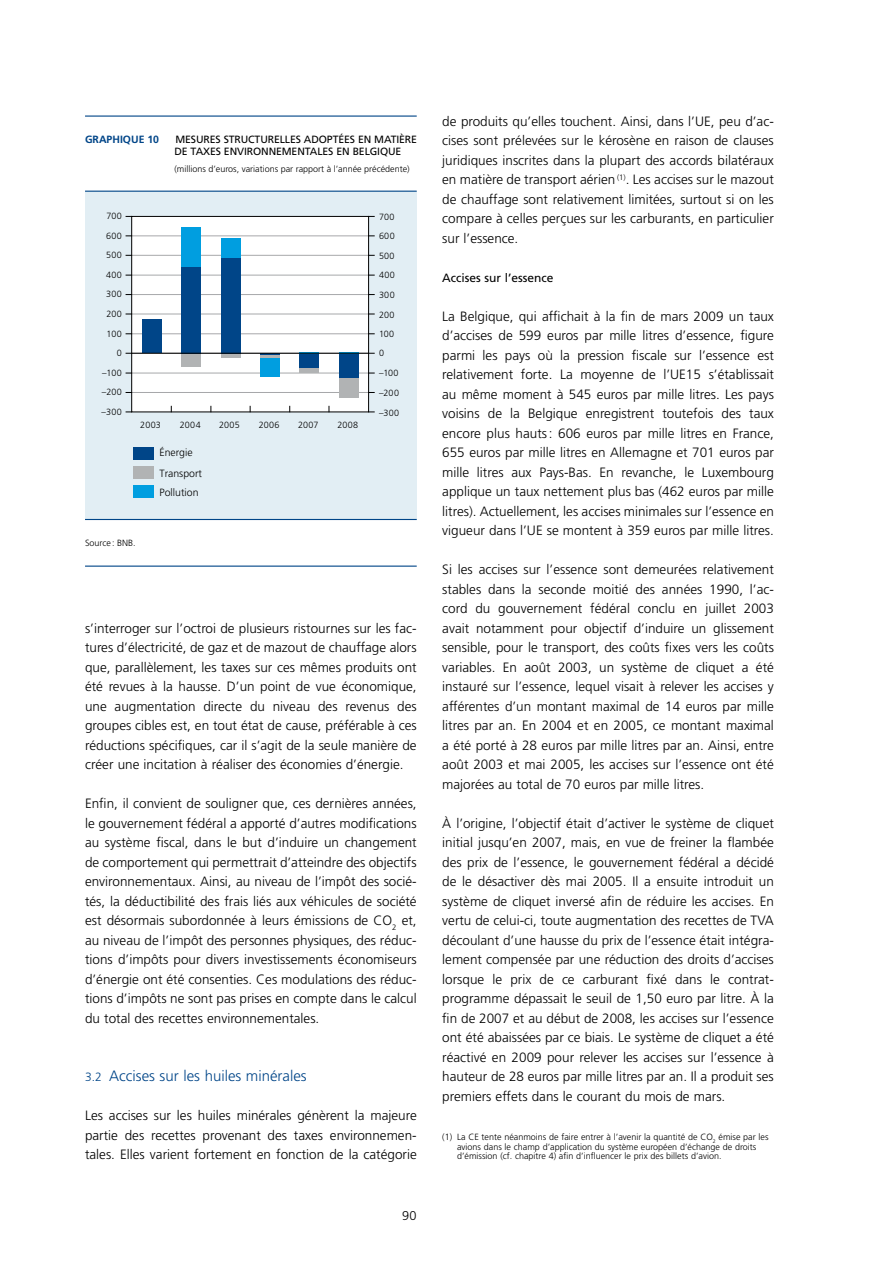
<style>
.page{position:relative;width:893px;height:1263px;background:#fff}
.page>*{position:absolute;margin:0;border:0;box-sizing:border-box;transform-origin:0 0}
.t1{font:300 15px "Frutiger LT";color:#004588}
.t2{font:300 13.5px/19.5px "Frutiger LT";color:#000;text-align:justify}
.t3{font:300 12.75px "Frutiger LT";color:#000}
.t4{font:12px "Frutiger LT";color:#000}
.t5{font:10.5px/12px "Frutiger LT";letter-spacing:-.01em;color:#000}
.t6{font:300 10.5px "Frutiger LT";color:#000}
.t7{font:700 10.5px "Frutiger LT";color:#004588}
.t8{font:300 9px/9.8px "Frutiger LT";color:#000}
.s1{font-size:12px}
</style>
<div class="page">
<div style="left:85px;top:191px;width:332px;height:328px;background:#e2eef4"></div>
<div style="left:132px;top:216px;width:237px;height:196px;background:#fff"></div>
<hr style="left:132px;top:235px;width:237px;height:1px;background:#a7a8aa">
<hr style="left:132px;top:255px;width:237px;height:1px;background:#a7a8aa">
<hr style="left:132px;top:275px;width:237px;height:1px;background:#a7a8aa">
<hr style="left:132px;top:294px;width:237px;height:1px;background:#a7a8aa">
<hr style="left:132px;top:314px;width:237px;height:1px;background:#a7a8aa">
<hr style="left:132px;top:333px;width:237px;height:1px;background:#a7a8aa">
<hr style="left:132px;top:373px;width:237px;height:1px;background:#a7a8aa">
<hr style="left:132px;top:392px;width:237px;height:1px;background:#a7a8aa">
<div style="left:142px;top:319px;width:20px;height:34px;background:#004588"></div>
<div style="left:181px;top:353px;width:20px;height:14px;background:#b1b3b4"></div>
<div style="left:181px;top:267px;width:20px;height:86px;background:#004588"></div>
<div style="left:181px;top:227px;width:20px;height:40px;background:#009ee0"></div>
<div style="left:221px;top:353px;width:19px;height:5px;background:#b1b3b4"></div>
<div style="left:221px;top:257px;width:19px;height:96px;background:#004588"></div>
<div style="left:221px;top:238px;width:19px;height:19px;background:#009ee0"></div>
<div style="left:260px;top:358px;width:20px;height:19px;background:#009ee0"></div>
<hr style="left:260px;top:355px;width:20px;height:3px;background:#b1b3b4">
<hr style="left:260px;top:353px;width:20px;height:2px;background:#004588">
<hr style="left:299px;top:368px;width:20px;height:4px;background:#b1b3b4">
<div style="left:299px;top:353px;width:20px;height:15px;background:#004588"></div>
<svg style="left:299px;top:352px;width:20px;height:1px"></svg>
<div style="left:339px;top:378px;width:19px;height:20px;background:#b1b3b4"></div>
<div style="left:339px;top:353px;width:19px;height:25px;background:#004588"></div>
<svg style="left:339px;top:352px;width:19px;height:1px"></svg>
<hr style="left:132px;top:353px;width:237px;height:1px;background:#000">
<div style="left:133px;top:485px;width:21px;height:13px;background:#009ee0"></div>
<div style="left:133px;top:466px;width:21px;height:12px;background:#b1b3b4"></div>
<div style="left:133px;top:447px;width:21px;height:12px;background:#004588"></div>
<div style="left:131px;top:216px;width:238px;height:196px;border:1px solid #000"></div>
<hr style="left:85px;top:191px;width:332px;height:1px;background:#004588">
<hr style="left:85px;top:115px;width:332px;height:2px;background:#004588">
<hr style="left:85px;top:519px;width:332px;height:1px;background:#004588">
<hr style="left:85px;top:565px;width:332px;height:2px;background:#004588">
<p class="t7" style="left:85px;top:134px;width:76px">GRAPHIQUE 10</p>
<p class="t5" style="left:174px;top:134px;width:244px">MESURES STRUCTURELLES ADOPTÉES EN MATIÈRE<br>DE TAXES ENVIRONNEMENTALES EN BELGIQUE</p>
<p class="t8" style="left:174px;top:164px;width:237px">(millions d’euros, variations par rapport à l’année précédente)</p>
<p class="t8" style="left:106px;top:211px;width:17px">700</p>
<p class="t8" style="left:379px;top:212px;width:17px">700</p>
<p class="t8" style="left:106px;top:231px;width:17px">600</p>
<p class="t8" style="left:379px;top:231px;width:17px">600</p>
<p class="t8" style="left:106px;top:250px;width:17px">500</p>
<p class="t8" style="left:379px;top:251px;width:17px">500</p>
<p class="t8" style="left:106px;top:270px;width:17px">400</p>
<p class="t8" style="left:379px;top:270px;width:17px">400</p>
<p class="t8" style="left:106px;top:289px;width:17px">300</p>
<p class="t8" style="left:379px;top:290px;width:17px">300</p>
<p class="t8" style="left:106px;top:309px;width:17px">200</p>
<p class="t8" style="left:379px;top:310px;width:17px">200</p>
<p class="t8" style="left:107px;top:329px;width:17px">100</p>
<p class="t8" style="left:379px;top:329px;width:17px">100</p>
<p class="t8" style="left:117px;top:348px;width:7px">0</p>
<p class="t8" style="left:379px;top:349px;width:7px">0</p>
<p class="t8" style="left:102px;top:368px;width:21px">–100</p>
<p class="t8" style="left:379px;top:368px;width:21px">–100</p>
<p class="t8" style="left:102px;top:387px;width:21px">–200</p>
<p class="t8" style="left:379px;top:388px;width:21px">–200</p>
<p class="t8" style="left:102px;top:407px;width:22px">–300</p>
<p class="t8" style="left:379px;top:408px;width:22px">–300</p>
<p class="t8" style="left:140px;top:420px;width:22px">2003</p>
<p class="t8" style="left:180px;top:420px;width:22px">2004</p>
<p class="t8" style="left:219px;top:420px;width:22px">2005</p>
<p class="t8" style="left:259px;top:420px;width:22px">2006</p>
<p class="t8" style="left:298px;top:420px;width:22px">2007</p>
<p class="t8" style="left:338px;top:420px;width:22px">2008</p>
<p class="t6" style="left:159px;top:446px;width:35px">Énergie</p>
<p class="t6" style="left:159px;top:486px;width:41px">Pollution</p>
<p class="t6" style="left:159px;top:467px;width:44px">Transport</p>
<p class="t8" style="left:85px;top:538px;width:52px">Source : BNB.</p>
<p class="t2" style="left:85px;top:618px;width:333px">s’interroger sur l’octroi de plusieurs ristournes sur les fac&shy;tures d’électricité, de gaz et de mazout de chauffage alors que, parallèlement, les taxes sur ces mêmes produits ont été revues à la hausse. D’un point de vue économique, une augmentation directe du niveau des revenus des groupes cibles est, en tout état de cause, préférable à ces réductions spécifiques, car il s’agit de la seule manière de créer une incitation à réaliser des économies d’énergie.</p>
<p class="t2" style="left:85px;top:794px;width:333px">Enfin, il convient de souligner que, ces dernières années, le gouvernement fédéral a apporté d’autres modifications au système fiscal, dans le but d’induire un changement de comportement qui permettrait d’atteindre des objectifs environnementaux. Ainsi, au niveau de l’impôt des socié&shy;tés, la déductibilité des frais liés aux véhicules de société est désormais subordonnée à leurs émissions de CO<sub>2</sub> et, au niveau de l’impôt des personnes physiques, des réduc&shy;tions d’impôts pour divers investissements économiseurs d’énergie ont été consenties. Ces modulations des réduc&shy;tions d’impôts ne sont pas prises en compte dans le calcul du total des recettes environnementales.</p>
<p class="t1" style="left:85px;top:1068px;width:223px"><span class="s1">3.2</span> Accises sur les huiles minérales</p>
<p class="t2" style="left:85px;top:1106px;width:333px">Les accises sur les huiles minérales génèrent la majeure partie des recettes provenant des taxes environnemen&shy;tales. Elles varient fortement en fonction de la catégorie</p>
<p class="t3" style="left:402px;top:1209px;width:16px">90</p>
<p class="t2" style="left:442px;top:112px;width:333px">de produits qu’elles touchent. Ainsi, dans l’UE, peu d’ac&shy;cises sont prélevées sur le kérosène en raison de clauses juridiques inscrites dans la plupart des accords bilatéraux en matière de transport aérien <sup>(1)</sup>. Les accises sur le mazout de chauffage sont relativement limitées, surtout si on les compare à celles perçues sur les carburants, en particulier sur l’essence.</p>
<p class="t4" style="left:442px;top:271px;width:113px">Accises sur l’essence</p>
<p class="t2" style="left:442px;top:307px;width:333px">La Belgique, qui affichait à la fin de mars 2009 un taux d’accises de 599 euros par mille litres d’essence, figure parmi les pays où la pression fiscale sur l’essence est relativement forte. La moyenne de l’UE15 s’établissait au même moment à 545 euros par mille litres. Les pays voisins de la Belgique enregistrent toutefois des taux encore plus hauts: 606 euros par mille litres en France, 655 euros par mille litres en Allemagne et 701 euros par mille litres aux Pays-Bas. En revanche, le Luxembourg applique un taux nettement plus bas (462 euros par mille litres). Actuellement, les accises minimales sur l’essence en vigueur dans l’UE se montent à 359 euros par mille litres.</p>
<p class="t2" style="left:442px;top:560px;width:333px">Si les accises sur l’essence sont demeurées relativement stables dans la seconde moitié des années 1990, l’ac&shy;cord du gouvernement fédéral conclu en juillet 2003 avait notamment pour objectif d’induire un glissement sensible, pour le transport, des coûts fixes vers les coûts variables. En août 2003, un système de cliquet a été instauré sur l’essence, lequel visait à relever les accises y afférentes d’un montant maximal de 14 euros par mille litres par an. En 2004 et en 2005, ce montant maximal a été porté à 28 euros par mille litres par an. Ainsi, entre août 2003 et mai 2005, les accises sur l’essence ont été majorées au total de 70 euros par mille litres.</p>
<p class="t2" style="left:442px;top:813px;width:333px">À l’origine, l’objectif était d’activer le système de cliquet initial jusqu’en 2007, mais, en vue de freiner la flambée des prix de l’essence, le gouvernement fédéral a décidé de le désactiver dès mai 2005. Il a ensuite introduit un système de cliquet inversé afin de réduire les accises. En vertu de celui-ci, toute augmentation des recettes de TVA découlant d’une hausse du prix de l’essence était intégra&shy;lement compensée par une réduction des droits d’accises lorsque le prix de ce carburant fixé dans le contrat&shy;programme dépassait le seuil de 1,50 euro par litre. À la fin de 2007 et au début de 2008, les accises sur l’essence ont été abaissées par ce biais. Le système de cliquet a été réactivé en 2009 pour relever les accises sur l’essence à hauteur de 28 euros par mille litres par an. Il a produit ses premiers effets dans le courant du mois de mars.</p>
<p class="t8" style="left:457px;top:1132px;width:313px;text-indent:-15px">(1) La CE tente néanmoins de faire entrer à l’avenir la quantité de CO<sub>2</sub> émise par les avions dans le champ d’application du système européen d’échange de droits d’émission (cf. chapitre 4) afin d’influencer le prix des billets d’avion.</p>
</div>
